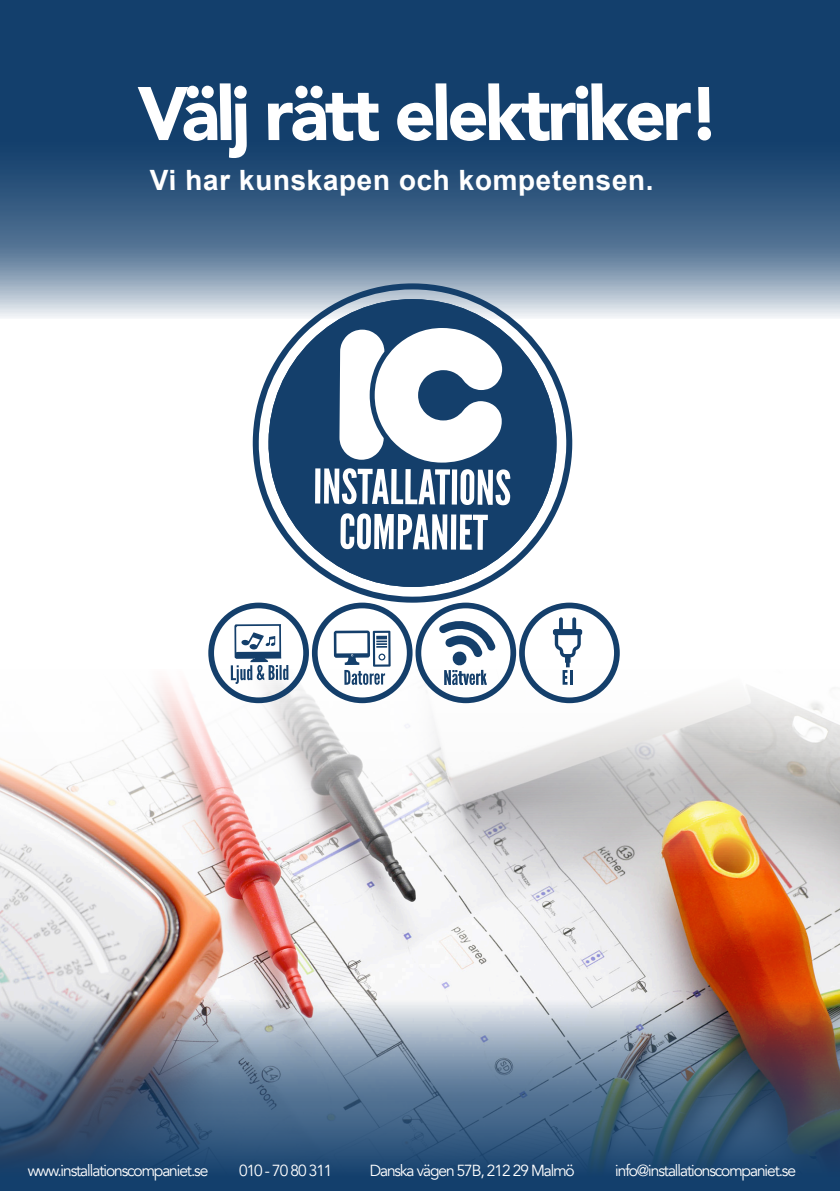
<style>
.page{position:relative;width:840px;height:1191px;background:#fff}
.page>*{position:absolute;margin:0;border:0;box-sizing:border-box;transform-origin:0 0}
.t1{font:900 74.8px "Avenir";color:#fff;scale:.96 1}
.t2{font:700 28px "Arial";color:#fff}
.t3{font:16px "Avenir";color:#fff}
</style>
<div class="page">
<svg style="left:0;top:0;width:839px;height:318px;background:#355b81"></svg>
<img style="left:0;top:680px;width:839px;height:320px">
<img style="left:0;top:1000px;width:839px;height:191px">
<svg style="left:208px;top:602px;width:411px;height:101px"></svg>
<svg style="left:252px;top:283px;width:321px;height:319px"></svg>
<p class="t1" style="left:138px;top:50px;width:609px">Välj rätt elektriker!</p>
<p class="t2" style="left:150px;top:161px;width:505px">Vi har kunskapen och kompetensen.</p>
<p class="t3" style="left:28px;top:1161px;width:182px">www.installationscompaniet.se</p>
<p class="t3" style="left:239px;top:1161px;width:95px">010 - 70 80 311</p>
<p class="t3" style="left:369px;top:1161px;width:207px">Danska vägen 57B, 212 29 Malmö</p>
<p class="t3" style="left:615px;top:1161px;width:183px">info@installationscompaniet.se</p>
</div>
